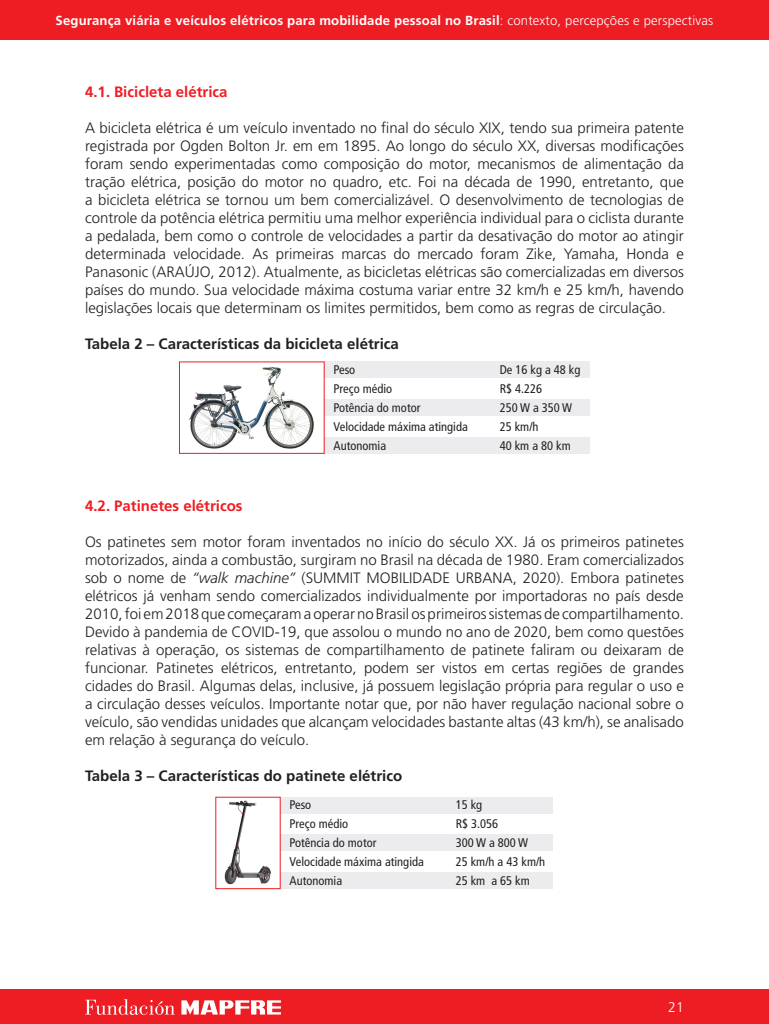
<style>
.page{position:relative;width:769px;height:1024px;background:#fff}
.page>*{position:absolute;margin:0;border:0;box-sizing:border-box;transform-origin:0 0}
.t1{font:300 15px/18px "Frutiger";color:#231f20;text-align:justify}
.t2{font:700 15px "Frutiger";color:#231f20}
.t3{font:700 15px "Frutiger";color:#ee1d23}
.t4{font:300 14px "Frutiger";color:#fff}
.t5{font:700 13.1px "Frutiger";letter-spacing:.015em;color:#fff}
.t6{font:condensed 12.5px "Frutiger";color:#231f20}
.s1{font-weight:300}
.s2{font-style:italic}
</style>
<div class="page">
<div style="left:0;top:0;width:768px;height:40px;background:#ee1d23"></div>
<div style="left:0;top:989px;width:768px;height:34px;background:#ee1d23"></div>
<svg style="left:181px;top:1000px;width:100px;height:14px"></svg>
<svg style="left:85px;top:999px;width:89px;height:15px"></svg>
<div style="left:324px;top:362px;width:265px;height:16px;background:#ececee"></div>
<div style="left:324px;top:399px;width:265px;height:16px;background:#ececee"></div>
<div style="left:324px;top:437px;width:265px;height:16px;background:#ececee"></div>
<img style="left:189px;top:366px;width:125px;height:83px">
<div style="left:280px;top:797px;width:273px;height:16px;background:#ececee"></div>
<div style="left:280px;top:834px;width:273px;height:16px;background:#ececee"></div>
<div style="left:280px;top:872px;width:273px;height:16px;background:#ececee"></div>
<img style="left:225px;top:800px;width:46px;height:85px">
<p class="t5" style="left:56px;top:12px;width:659px">Segurança viária e veículos elétricos para mobilidade pessoal no Brasil<span class="s1">: contexto, percepções e perspectivas</span></p>
<p class="t3" style="left:85px;top:83px;width:144px">4.1. Bicicleta elétrica</p>
<p class="t1" style="left:85px;top:118px;width:600px">A bicicleta elétrica é um veículo inventado no final do século XIX, tendo sua primeira patente registrada por Ogden Bolton Jr. em em 1895. Ao longo do século XX, diversas modificações foram sendo experimentadas como composição do motor, mecanismos de alimentação da tração elétrica, posição do motor no quadro, etc. Foi na década de 1990, entretanto, que a bicicleta elétrica se tornou um bem comercializável. O desenvolvimento de tecnologias de controle da potência elétrica permitiu uma melhor experiência individual para o ciclista durante a pedalada, bem como o controle de velocidades a partir da desativação do motor ao atingir determinada velocidade. As primeiras marcas do mercado foram Zike, Yamaha, Honda e Panasonic (ARAÚJO, 2012). Atualmente, as bicicletas elétricas são comercializadas em diversos países do mundo. Sua velocidade máxima costuma variar entre 32 km/h e 25 km/h, havendo legislações locais que determinam os limites permitidos, bem como as regras de circulação.</p>
<p class="t2" style="left:85px;top:335px;width:315px">Tabela 2 – Características da bicicleta elétrica</p>
<p class="t6" style="left:333px;top:362px;width:23px">Peso</p>
<p class="t6" style="left:499px;top:362px;width:82px">De 16 kg a 48 kg</p>
<p class="t6" style="left:333px;top:381px;width:60px">Preço médio</p>
<p class="t6" style="left:499px;top:381px;width:44px">R$ 4.226</p>
<p class="t6" style="left:333px;top:400px;width:88px">Potência do motor</p>
<p class="t6" style="left:499px;top:400px;width:74px">250 W a 350 W</p>
<p class="t6" style="left:333px;top:419px;width:136px">Velocidade máxima atingida</p>
<p class="t6" style="left:499px;top:419px;width:40px">25 km/h</p>
<p class="t6" style="left:333px;top:438px;width:54px">Autonomia</p>
<p class="t6" style="left:499px;top:438px;width:72px">40 km a 80 km</p>
<p class="t3" style="left:85px;top:497px;width:159px">4.2. Patinetes elétricos</p>
<p class="t1" style="left:85px;top:532px;width:600px">Os patinetes sem motor foram inventados no início do século XX. Já os primeiros patinetes motorizados, ainda a combustão, surgiram no Brasil na década de 1980. Eram comercializados sob o nome de <span class="s2">“walk machine”</span> (SUMMIT MOBILIDADE URBANA, 2020). Embora patinetes elétricos já venham sendo comercializados individualmente por importadoras no país desde 2010, foi em 2018 que começaram a operar no Brasil os primeiros sistemas de compartilhamento.<br>Devido à pandemia de COVID-19, que assolou o mundo no ano de 2020, bem como questões relativas à operação, os sistemas de compartilhamento de patinete faliram ou deixaram de funcionar. Patinetes elétricos, entretanto, podem ser vistos em certas regiões de grandes cidades do Brasil. Algumas delas, inclusive, já possuem legislação própria para regular o uso e a circulação desses veículos. Importante notar que, por não haver regulação nacional sobre o veículo, são vendidas unidades que alcançam velocidades bastante altas (43 km/h), se analisado em relação à segurança do veículo.</p>
<p class="t2" style="left:85px;top:767px;width:318px">Tabela 3 – Características do patinete elétrico</p>
<p class="t6" style="left:289px;top:797px;width:23px">Peso</p>
<p class="t6" style="left:455px;top:797px;width:28px">15 kg</p>
<p class="t6" style="left:289px;top:816px;width:60px">Preço médio</p>
<p class="t6" style="left:455px;top:816px;width:44px">R$ 3.056</p>
<p class="t6" style="left:289px;top:835px;width:88px">Potência do motor</p>
<p class="t6" style="left:455px;top:835px;width:74px">300 W a 800 W</p>
<p class="t6" style="left:289px;top:854px;width:136px">Velocidade máxima atingida</p>
<p class="t6" style="left:455px;top:854px;width:91px">25 km/h a 43 km/h</p>
<p class="t6" style="left:289px;top:873px;width:54px">Autonomia</p>
<p class="t6" style="left:455px;top:873px;width:75px">25 km a 65 km</p>
<p class="t4" style="left:668px;top:999px;width:17px">21</p>
</div>
